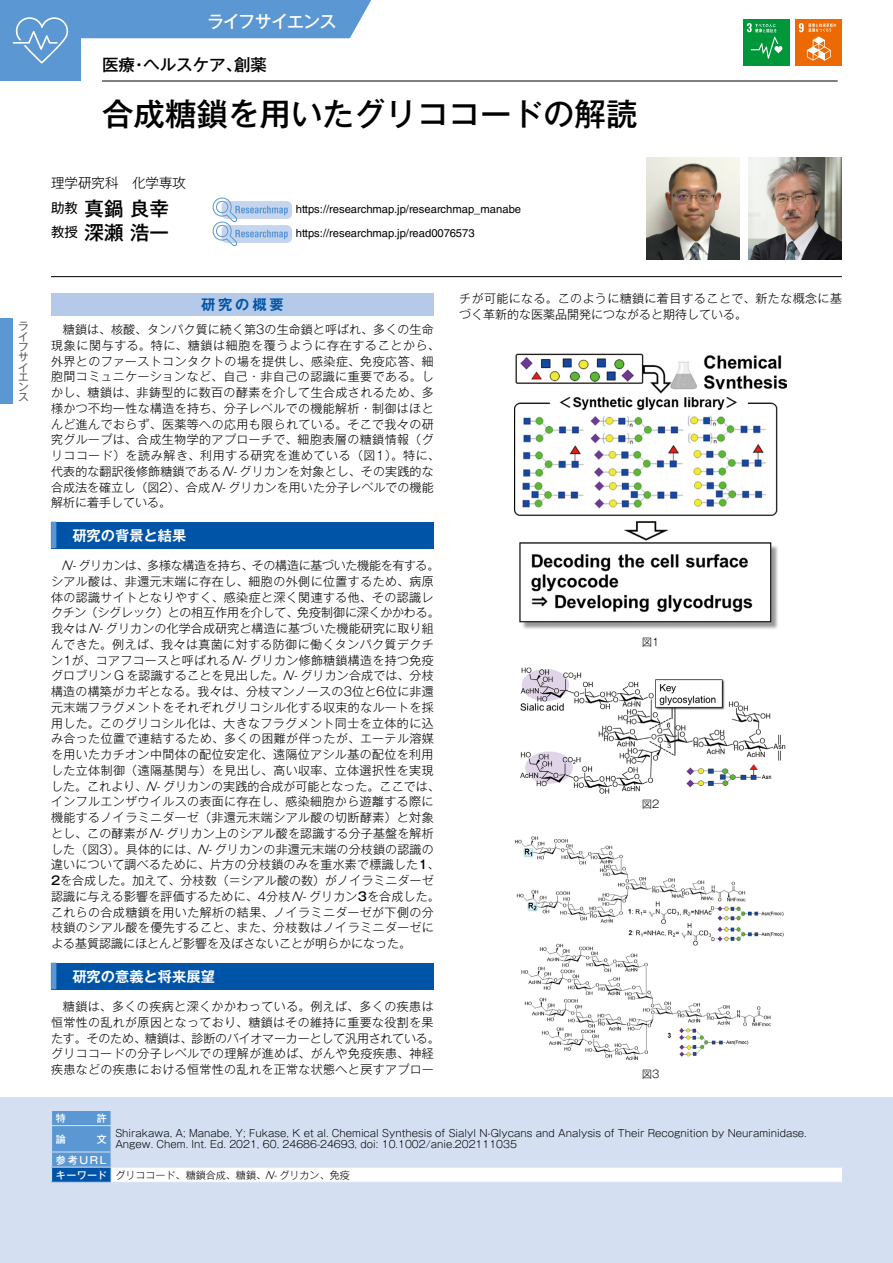
<style>
.page{position:relative;width:893px;height:1263px;background:#fff}
.page>*{position:absolute;margin:0;border:0;box-sizing:border-box;transform-origin:0 0}
.t1{font:500 31.5px "Gothic MB101 Pr 6";color:#000}
.t2{font:500 19.5px/24px "Gothic MB101 Pr 6";color:#000}
.t3{font:500 16.95px "Gothic MB101 Pr 6";letter-spacing:-.055em;color:#fff}
.t4{font:500 16.5px "Gothic MB101 Pr 6";color:#000}
.t5{font:700 14.25px "Gothic MB101 Pr 6 De";color:#fff}
.t6{font:700 14.25px "Gothic MB101 Pr 6 De";letter-spacing:.2em;color:#0054a7}
.t7{font:300 13.5px "Gothic MB101 Pr 6";color:#000}
.t8{font:300 12px/15.8px "Gothic MB101 Pr 6";letter-spacing:.03em;color:#000}
.t9{font:11.25px/24px "Helvetica LT Std";color:#000}
.t10{font:10.65px/10.2px "Gothic MB101 Pr 6";color:#595757;text-align:justify}
.t11{font:300 10.5px "Gothic MB101 Pr 6";color:#000}
.t12{font:300 10.05px/11.2px "Gothic MB101 Pr 6";color:#000}
.t13{font:500 10.05px "Gothic MB101 Pr 6";color:#fff}
.s1{font-weight:400;font-size:13.5px}
.s2{font-style:italic}
.s3{font-size:26.55px;color:#5b97d2}
.s4{font-weight:500}
.s5{font-weight:500;color:#fff}
</style>
<div class="page">
<div style="left:51px;top:293px;width:383px;height:23px;background:#b5cae9"></div>
<div style="left:51px;top:522px;width:383px;height:27px;background:#0054a7"></div>
<div style="left:51px;top:963px;width:383px;height:26px;background:#0054a7"></div>
<div style="left:0;top:1097px;width:893px;height:166px;background:#d4e0f2"></div>
<div style="left:111px;top:1167px;width:731px;height:15px;background:#fff"></div>
<hr style="left:111px;top:1166px;width:732px;height:2px;background:#d4e0f2">
<svg style="left:51px;top:1111px;width:61px;height:71px;background:#5490cc"></svg>
<img style="left:515px;top:353px;width:272px;height:276px">
<img style="left:520px;top:667px;width:266px;height:127px">
<img style="left:515px;top:836px;width:269px;height:224px">
<div style="left:743px;top:19px;width:47px;height:47px;background:#00973b"></div>
<svg style="left:747px;top:23px;width:35px;height:36px"></svg>
<div style="left:795px;top:19px;width:47px;height:47px;background:#ed6a02"></div>
<svg style="left:799px;top:23px;width:37px;height:38px"></svg>
<hr style="left:51px;top:276px;width:791px;height:1px;background:#000">
<div style="left:222px;top:201px;width:70px;height:18px;background:#c5d5ee;border-radius:5px"></div>
<div style="left:222px;top:225px;width:70px;height:18px;background:#c5d5ee;border-radius:5px"></div>
<svg style="left:213px;top:198px;width:75px;height:48px"></svg>
<img style="left:646px;top:157px;width:94px;height:102px">
<img style="left:748px;top:157px;width:94px;height:102px">
<div style="left:0;top:0;width:81px;height:81px;background:#5b97d2"></div>
<hr style="left:892px;top:0;width:1px;height:81px;background:#5b97d2">
<div style="left:81px;top:0;width:291px;height:38px;background:#5b97d2"></div>
<svg style="left:13px;top:17px;width:56px;height:47px"></svg>
<hr style="left:102px;top:81px;width:736px;height:1px;background:#000">
<div style="left:0;top:319px;width:13px;height:85px;background:#5b97d2"></div>
<p class="t10" style="left:18px;top:320px;width:12px">ライフサイエンス</p>
<h3 class="t3" style="left:207px;top:7px;width:131px">ライフサイエンス</h3>
<h3 class="t4" style="left:102px;top:51px;width:166px">医療・ヘルスケア、創薬</h3>
<h1 class="t1" style="left:102px;top:87px;width:537px">合成糖鎖を用いたグリココードの解読</h1>
<p class="t7" style="left:51px;top:172px;width:136px">理学研究科　化学専攻</p>
<h2 class="t2" style="left:51px;top:195px;width:119px"><span class="s1">助教</span> 真鍋 良幸<span class="s1">教授</span> 深瀬 浩一</h2>
<p class="t9" style="left:296px;top:197px;width:227px">https://researchmap.jp/researchmap_manabe https://researchmap.jp/read0076573</p>
<p class="t6" style="left:201px;top:293px;width:84px">研究の概要</p>
<p class="t8" style="left:51px;top:321px;width:390px;text-indent:12px">糖鎖は、核酸、タンパク質に続く第3の生命鎖と呼ばれ、多くの生命現象に関与する。特に、糖鎖は細胞を覆うように存在することから、外界とのファーストコンタクトの場を提供し、感染症、免疫応答、細胞間コミュニケーションなど、自己・非自己の認識に重要である。しかし、糖鎖は、非鋳型的に数百の酵素を介して生合成されるため、多様かつ不均一性な構造を持ち、分子レベルでの機能解析・制御はほとんど進んでおらず、医薬等への応用も限られている。そこで我々の研究グループは、合成生物学的アプローチで、細胞表層の糖鎖情報（グリココード）を読み解き、利用する研究を進めている（図1）。特に、代表的な翻訳後修飾糖鎖である<span class="s2">N</span>- グリカンを対象とし、その実践的な合成法を確立し（図2）、合成<span class="s2">N</span>- グリカンを用いた分子レベルでの機能解析に着手している。</p>
<p class="t5" style="left:51px;top:523px;width:137px"><span class="s3">▍</span> 研究の背景と結果</p>
<p class="t8" style="left:51px;top:557px;width:390px;text-indent:10px"><span class="s2">N</span>- グリカンは、多様な構造を持ち、その構造に基づいた機能を有する。シアル酸は、非還元末端に存在し、細胞の外側に位置するため、病原体の認識サイトとなりやすく、感染症と深く関連する他、その認識レクチン（シグレック）との相互作用を介して、免疫制御に深くかかわる。我々は<span class="s2">N</span>- グリカンの化学合成研究と構造に基づいた機能研究に取り組んできた。例えば、我々は真菌に対する防御に働くタンパク質デクチン1が、コアフコースと呼ばれる<span class="s2">N</span>- グリカン修飾糖鎖構造を持つ免疫グロブリン G を認識することを見出した。<span class="s2">N</span>- グリカン合成では、分枝構造の構築がカギとなる。我々は、分枝マンノースの3位と6位に非還元末端フラグメントをそれぞれグリコシル化する収束的なルートを採用した。このグリコシル化は、大きなフラグメント同士を立体的に込み合った位置で連結するため、多くの困難が伴ったが、エーテル溶媒を用いたカチオン中間体の配位安定化、遠隔位アシル基の配位を利用した立体制御（遠隔基関与）を見出し、高い収率、立体選択性を実現した。これより、<span class="s2">N</span>- グリカンの実践的合成が可能となった。ここでは、インフルエンザウイルスの表面に存在し、感染細胞から遊離する際に機能するノイラミニダーゼ（非還元末端シアル酸の切断酵素）と対象とし、この酵素が<span class="s2">N</span>- グリカン上のシアル酸を認識する分子基盤を解析した（図3）。具体的には、<span class="s2">N</span>- グリカンの非還元末端の分枝鎖の認識の違いについて調べるために、片方の分枝鎖のみを重水素で標識した<span class="s4">1</span>、<span class="s4">2</span>を合成した。加えて、分枝数（＝シアル酸の数）がノイラミニダーゼ認識に与える影響を評価するために、4分枝<span class="s2">N</span>- グリカン<span class="s4">3</span>を合成した。これらの合成糖鎖を用いた解析の結果、ノイラミニダーゼが下側の分枝鎖のシアル酸を優先すること、また、分枝数はノイラミニダーゼによる基質認識にほとんど影響を及ぼさないことが明らかになった。</p>
<p class="t5" style="left:51px;top:964px;width:165px"><span class="s3">▍</span> 研究の意義と将来展望</p>
<p class="t8" style="left:51px;top:998px;width:390px;text-align:center">糖鎖は、多くの疾病と深くかかわっている。例えば、多くの疾患は<br>恒常性の乱れが原因となっており、糖鎖はその維持に重要な役割を果たす。そのため、糖鎖は、診断のバイオマーカーとして汎用されている。グリココードの分子レベルでの理解が進めば、がんや免疫疾患、神経疾患などの疾患における恒常性の乱れを正常な状態へと戻すアプロー</p>
<p class="t8" style="left:459px;top:289px;width:384px">チが可能になる。このように糖鎖に着目することで、新たな概念に基づく革新的な医薬品開発につながると期待している。</p>
<p class="t11" style="left:642px;top:633px;width:19px">図1</p>
<p class="t11" style="left:642px;top:795px;width:19px">図2</p>
<p class="t11" style="left:642px;top:1065px;width:19px">図3</p>
<p class="t13" style="left:56px;top:1110px;width:12px">特</p>
<p class="t13" style="left:97px;top:1110px;width:12px">許</p>
<p class="t13" style="left:56px;top:1131px;width:12px">論</p>
<p class="t13" style="left:97px;top:1131px;width:12px">文</p>
<p class="t12" style="left:115px;top:1127px;width:693px">Shirakawa, A; Manabe, Y; Fukase, K et al. Chemical Synthesis of Sialyl N-Glycans and Analysis of Their Recognition by Neuraminidase.<br>Angew. Chem. Int. Ed. 2021, 60, 24686-24693, doi: 10.1002/anie.202111035</p>
<p class="t12" style="left:56px;top:1152px;width:295px;line-height:14.5px"><span class="s5">参考URL<br>キーワード</span> グリココード、糖鎖合成、糖鎖、<span class="s2">N</span>- グリカン、免疫</p>
</div>
